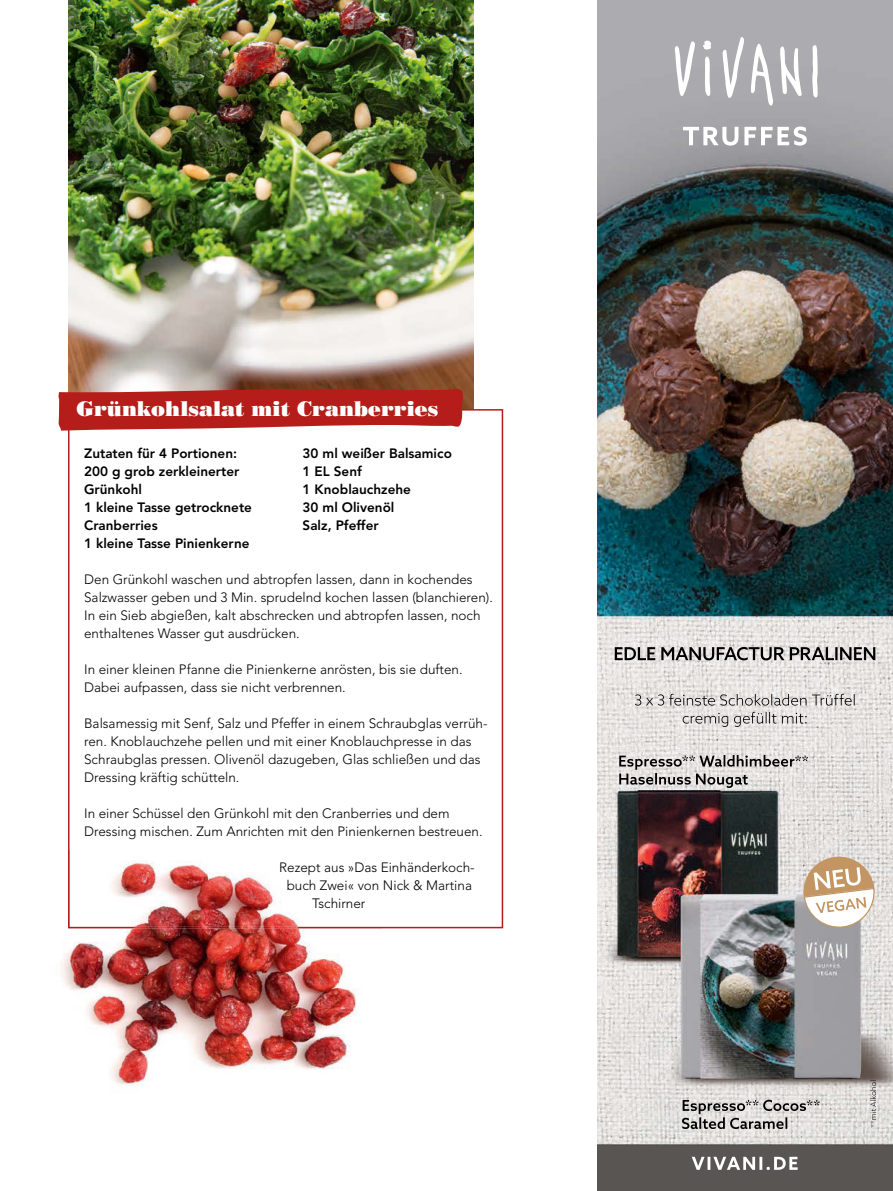
<style>
.page{position:relative;width:893px;height:1191px;background:#fff}
.page>*{position:absolute;margin:0;border:0;box-sizing:border-box;transform-origin:0 0}
.t1{font:21px "Bodoni LT Poster";color:#fff}
.t2{font:300 13.5px/18px "Avenir LT Std";color:#000}
.t3{font:800 13.5px/18px "Avenir LT Std";color:#000}
</style>
<div class="page">
<img style="left:68px;top:0;width:406px;height:409px">
<svg style="left:68px;top:409px;width:435px;height:519px"></svg>
<svg style="left:58px;top:387px;width:405px;height:43px;background:#b83430"></svg>
<img style="left:598px;top:0;width:295px;height:1191px">
<svg style="left:779px;top:46px;width:23px;height:50px"></svg>
<svg style="left:722px;top:34px;width:22px;height:64px"></svg>
<svg style="left:674px;top:40px;width:21px;height:58px"></svg>
<svg style="left:812px;top:44px;width:7px;height:54px"></svg>
<svg style="left:703px;top:39px;width:10px;height:57px"></svg>
<svg style="left:750px;top:42px;width:23px;height:64px"></svg>
<svg style="left:683px;top:126px;width:124px;height:20px"></svg>
<svg style="left:683px;top:712px;width:124px;height:15px;background:#c6c3c0"></svg>
<svg style="left:635px;top:694px;width:220px;height:11px;background:#bdbab8"></svg>
<svg style="left:615px;top:647px;width:260px;height:13px;background:#888684"></svg>
<svg style="left:870px;top:1080px;width:6px;height:47px"></svg>
<svg style="left:682px;top:1099px;width:138px;height:30px;background:#b2afad"></svg>
<svg style="left:619px;top:755px;width:189px;height:33px;background:#b8b5b3"></svg>
<svg style="left:692px;top:1156px;width:106px;height:14px"></svg>
<svg style="left:801px;top:854px;width:75px;height:75px"></svg>
<img style="left:60px;top:928px;width:323px;height:159px">
<img style="left:68px;top:850px;width:315px;height:78px">
<h1 class="t1" style="left:77px;top:395px;width:363px">Grünkohlsalat mit Cranberries</h1>
<p class="t3" style="left:84px;top:444px;width:169px">Zutaten für 4 Portionen:<br>200 g grob zerkleinerter<br>Grünkohl<br>1 kleine Tasse getrocknete<br>Cranberries<br>1 kleine Tasse Pinienkerne</p>
<p class="t3" style="left:303px;top:444px;width:151px">30 ml weißer Balsamico<br>1 EL Senf<br>1 Knoblauchzehe<br>30 ml Olivenöl<br>Salz, Pfeffer</p>
<p class="t2" style="left:84px;top:570px;width:410px">Den Grünkohl waschen und abtropfen lassen, dann in kochendes Salzwasser geben und 3 Min. sprudelnd kochen lassen (blanchieren).<br>In ein Sieb abgießen, kalt abschrecken und abtropfen lassen, noch enthaltenes Wasser gut ausdrücken.</p>
<p class="t2" style="left:84px;top:660px;width:380px">In einer kleinen Pfanne die Pinienkerne anrösten, bis sie duften.<br>Dabei aufpassen, dass sie nicht verbrennen.</p>
<p class="t2" style="left:84px;top:714px;width:405px">Balsamessig mit Senf, Salz und Pfeffer in einem Schraubglas verrüh&shy;ren. Knoblauchzehe pellen und mit einer Knoblauchpresse in das Schraubglas pressen. Olivenöl dazugeben, Glas schließen und das Dressing kräftig schütteln.</p>
<p class="t2" style="left:84px;top:804px;width:400px">In einer Schüssel den Grünkohl mit den Cranberries und dem<br>Dressing mischen. Zum Anrichten mit den Pinienkernen bestreuen.</p>
<p class="t2" style="left:279px;top:858px;width:197px">Rezept aus »Das Einhänderkoch-</p>
<p class="t2" style="left:287px;top:876px;width:187px">buch Zwei« von Nick &amp; Martina</p>
<p class="t2" style="left:312px;top:894px;width:55px">Tschirner</p>
</div>
